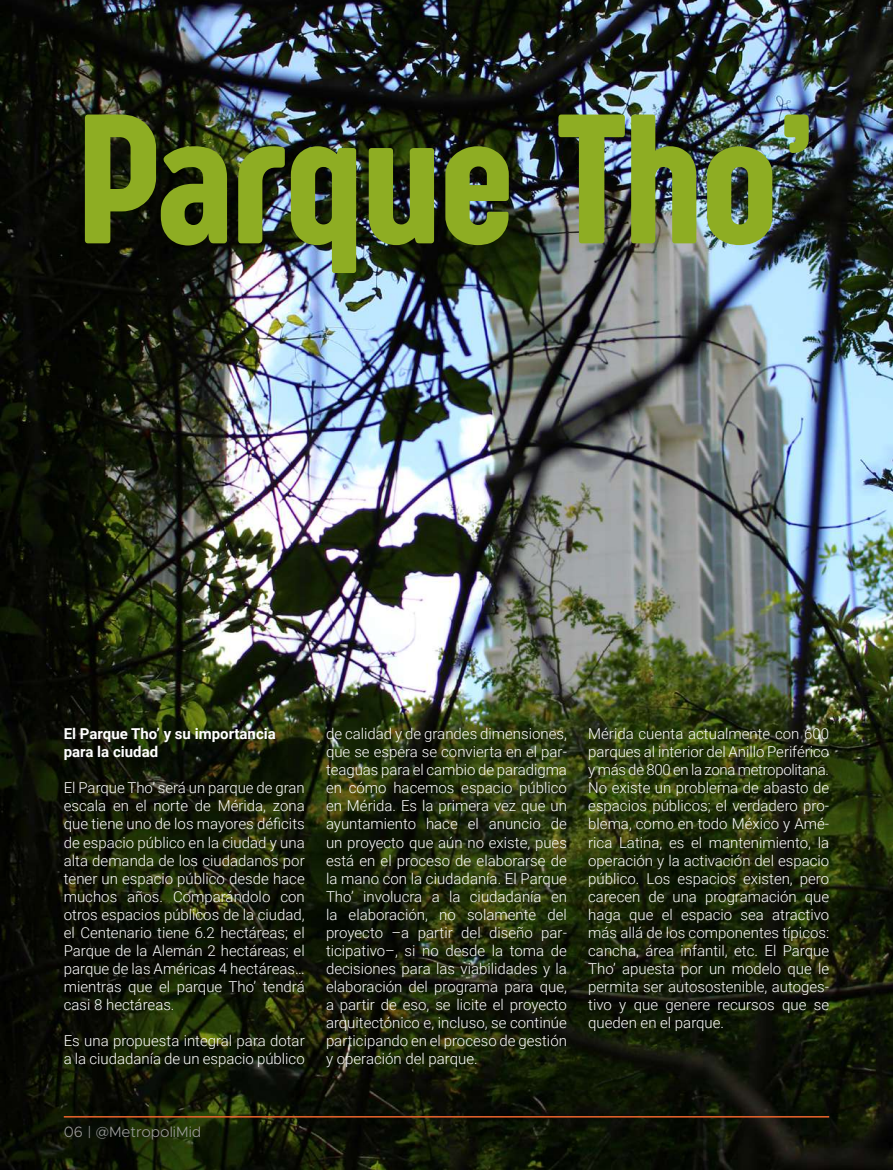
<style>
.page{position:relative;width:893px;height:1170px;background:#fff}
.page>*{position:absolute;margin:0;border:0;box-sizing:border-box;transform-origin:0 0}
.t1{font:190.5px "Sugo Pro Classic Trial";color:#8ead23}
.t2{font:300 15px/18px "Roboto";color:#fff;text-align:justify}
.t3{font:700 15px/18px "Roboto";color:#fff}
.t4{font:300 15px "Metropolis";color:#9d9d9c}
</style>
<div class="page">
<img style="left:0;top:0;width:893px;height:1169px">
<hr style="left:64px;top:1115px;width:765px;height:2px;background:#ec652d">
<h1 class="t1" style="left:77px;top:71px;width:740px">Parque Tho’</h1>
<p class="t3" style="left:64px;top:724px;width:214px">El Parque Tho’ y su importancia para la ciudad</p>
<p class="t2" style="left:64px;top:778px;width:242px">El Parque Tho’ será un parque de gran escala en el norte de Mérida, zona que tiene uno de los mayores déficits de espacio público en la ciudad y una alta demanda de los ciudadanos por tener un espacio público desde hace muchos años. Comparándolo con otros espacios públicos de la ciudad, el Centenario tiene 6.2 hectáreas; el Parque de la Alemán 2 hectáreas; el parque de las Américas 4 hectáreas… mientras que el parque Tho’ tendrá casi 8 hectáreas.</p>
<p class="t2" style="left:64px;top:1030px;width:242px">Es una propuesta integral para dotar a la ciudadanía de un espacio público</p>
<p class="t2" style="left:326px;top:724px;width:242px">de calidad y de grandes dimensiones, que se espera se convierta en el par&shy;teaguas para el cambio de paradigma en cómo hacemos espacio público en Mérida. Es la primera vez que un ayuntamiento hace el anuncio de un proyecto que aún no existe, pues está en el proceso de elaborarse de la mano con la ciudadanía. El Parque Tho’ involucra a la ciudadanía en la elaboración, no solamente del proyecto –a partir del diseño par&shy;ticipativo–, si no desde la toma de decisiones para las viabilidades y la elaboración del programa para que, a partir de eso, se licite el proyecto arquitectónico e, incluso, se continúe participando en el proceso de gestión y operación del parque.</p>
<p class="t2" style="left:588px;top:724px;width:242px">Mérida cuenta actualmente con 600 parques al interior del Anillo Periférico y más de 800 en la zona metropolitana.<br>No existe un problema de abasto de espacios públicos; el verdadero pro&shy;blema, como en todo México y Amé&shy;rica Latina, es el mantenimiento, la operación y la activación del espacio público. Los espacios existen, pero carecen de una programación que haga que el espacio sea atractivo más allá de los componentes típicos: cancha, área infantil, etc. El Parque Tho’ apuesta por un modelo que le permita ser autosostenible, autoges&shy;tivo y que genere recursos que se queden en el parque.</p>
<p class="t4" style="left:64px;top:1121px;width:139px">06 | @MetropoliMid</p>
</div>
